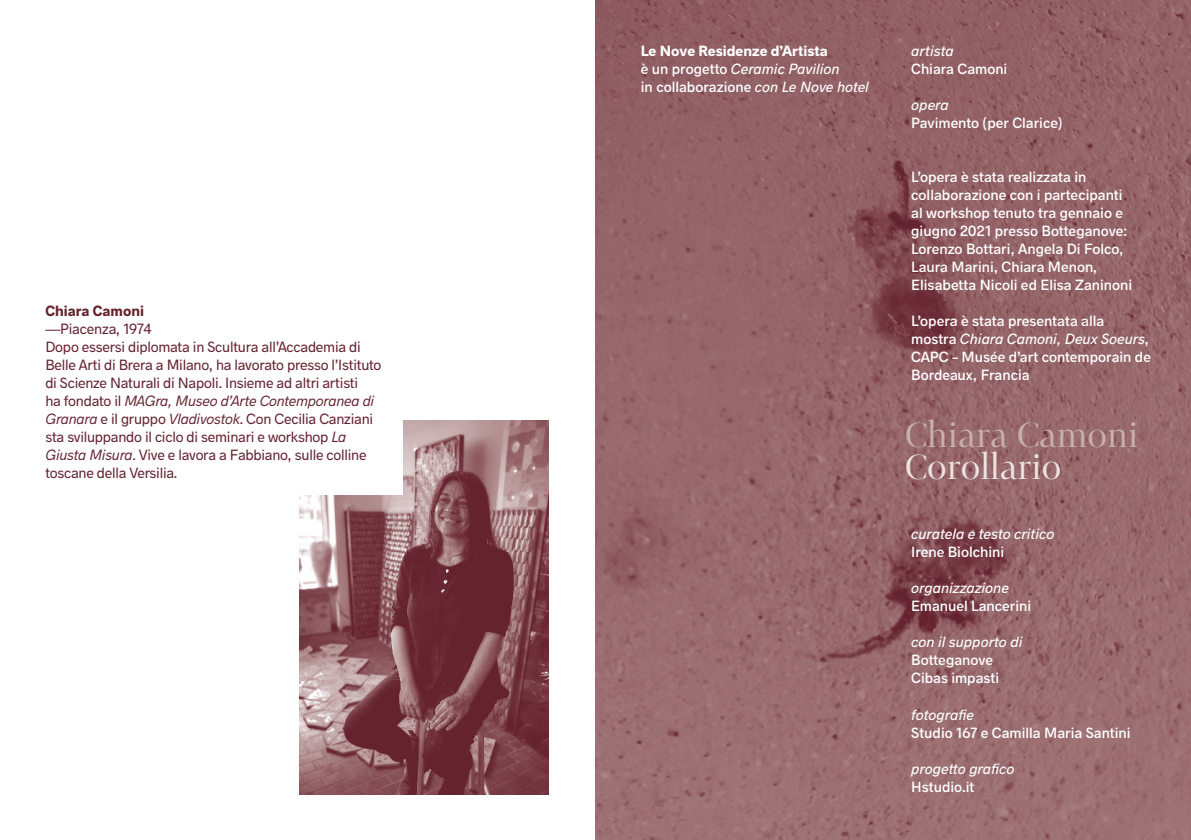
<style>
.page{position:relative;width:1191px;height:840px;background:#fff}
.page>*{position:absolute;margin:0;border:0;box-sizing:border-box;transform-origin:0 0}
.t1{font:34px "Tabac G1";color:#c9b0b0}
.t2{font:34px "Tabac G1";color:#ede3e3}
.t3{font:500 15px/18px "Hanken Sans";color:#fff}
.t4{font:15px/18px "Hanken Sans";letter-spacing:-.015em;color:#64222f}
.t5{font:italic 500 15px/18px "Hanken Sans";color:#fff}
.t6{font:700 15px "Hanken Sans";color:#64222f}
.s1{font-style:italic}
.s2{font-weight:700;font-style:normal}
.s3{font-style:normal}
</style>
<div class="page">
<img style="left:299px;top:420px;width:250px;height:374px">
<div style="left:45px;top:269px;width:358px;height:226px;background:#fff"></div>
<img style="left:595px;top:0;width:596px;height:838px">
<p class="t6" style="left:45px;top:299px;width:100px">Chiara Camoni</p>
<p class="t4" style="left:45px;top:318px;width:338px">—Piacenza, 1974<br>Dopo essersi diplomata in Scultura all’Accademia di Belle Arti di Brera a Milano, ha lavorato presso l’Istituto di Scienze Naturali di Napoli. Insieme ad altri artisti<br>ha fondato il <span class="s1">MAGra, Museo d’Arte Contemporanea di Granara</span> e il gruppo <span class="s1">Vladivostok</span>. Con Cecilia Canziani sta sviluppando il ciclo di seminari e workshop <span class="s1">La Giusta Misura</span>. Vive e lavora a Fabbiano, sulle colline toscane della Versilia.</p>
<p class="t5" style="left:641px;top:40px;width:230px"><span class="s2">Le Nove Residenze d’Artista<br></span><span class="s3">è un progetto</span> Ceramic Pavilion<br><span class="s3">in collaborazione</span> con Le Nove hotel</p>
<p class="t5" style="left:911px;top:40px;width:44px">artista</p>
<p class="t3" style="left:911px;top:58px;width:98px">Chiara Camoni</p>
<p class="t5" style="left:911px;top:94px;width:39px">opera</p>
<p class="t3" style="left:911px;top:112px;width:153px">Pavimento (per Clarice)</p>
<p class="t3" style="left:911px;top:166px;width:222px">L’opera è stata realizzata in collaborazione con i partecipanti al workshop tenuto tra gennaio e giugno 2021 presso Botteganove:<br>Lorenzo Bottari, Angela Di Folco,<br>Laura Marini, Chiara Menon,<br>Elisabetta Nicoli ed Elisa Zaninoni</p>
<p class="t3" style="left:911px;top:310px;width:241px">L’opera è stata presentata alla mostra <span class="s1">Chiara Camoni, Deux Soeurs</span>,<br>CAPC – Musée d’art contemporain de<br>Bordeaux, Francia</p>
<h1 class="t1" style="left:905px;top:413px;width:235px">Chiara Camoni</h1>
<h1 class="t2" style="left:905px;top:445px;width:158px">Corollario</h1>
<p class="t5" style="left:911px;top:523px;width:145px">curatela e testo critico</p>
<p class="t3" style="left:911px;top:541px;width:94px">Irene Biolchini</p>
<p class="t5" style="left:911px;top:577px;width:99px">organizzazione</p>
<p class="t3" style="left:911px;top:595px;width:121px">Emanuel Lancerini</p>
<p class="t5" style="left:911px;top:631px;width:113px">con il supporto di</p>
<p class="t3" style="left:911px;top:649px;width:89px">Botteganove<br>Cibas impasti</p>
<p class="t5" style="left:911px;top:703px;width:64px">fotografie</p>
<p class="t3" style="left:911px;top:721px;width:221px">Studio 167 e Camilla Maria Santini</p>
<p class="t5" style="left:911px;top:757px;width:105px">progetto grafico</p>
<p class="t3" style="left:911px;top:775px;width:65px">Hstudio.it</p>
</div>
